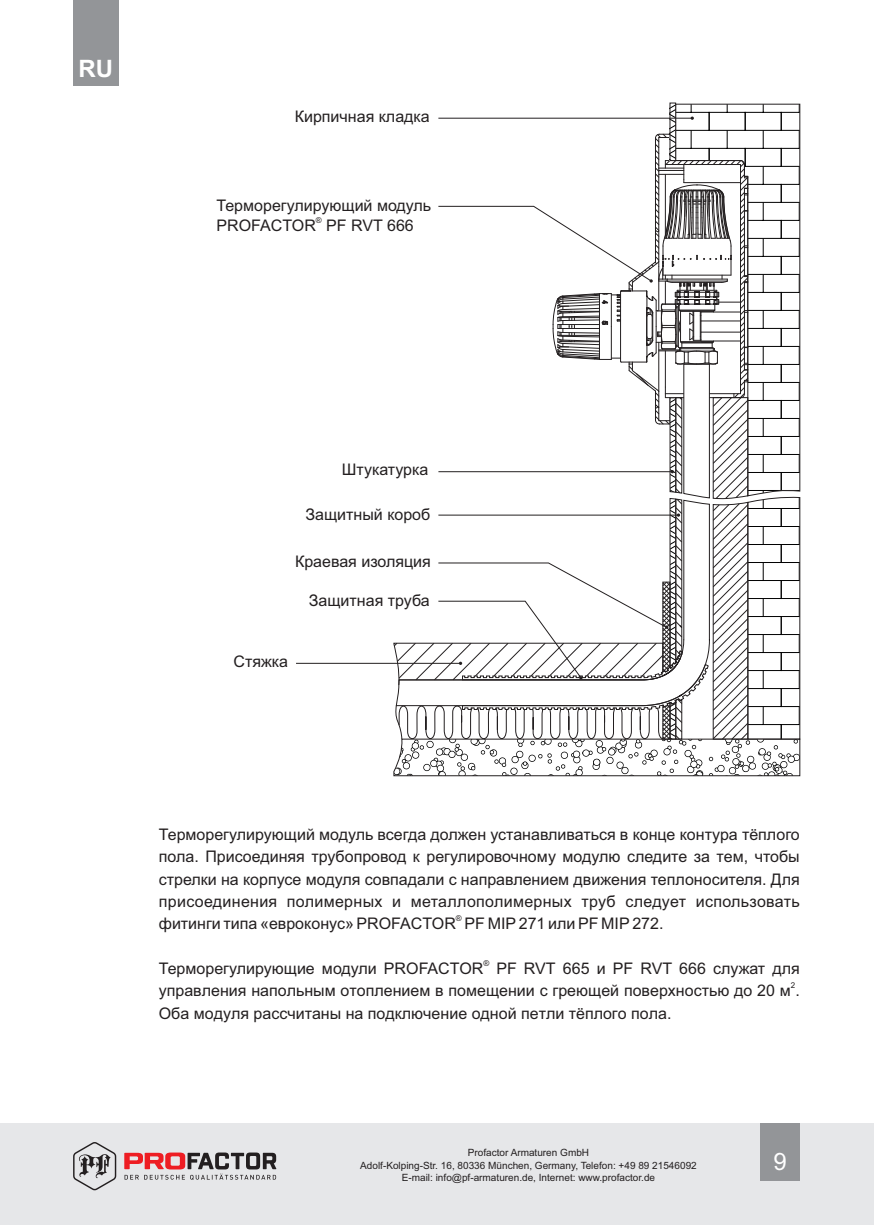
<style>
.page{position:relative;width:874px;height:1225px;background:#fff}
.page>*{position:absolute;margin:0;border:0;box-sizing:border-box;transform-origin:0 0}
.t1{font:700 24px "Arial";color:#fff}
.t2{font:24px "Arial";color:#fff}
.t3{font:16px/22.4px "Arial";color:#231f20;text-align:justify}
.t4{font:10px/12.2px "Arial";color:#231f20;text-align:center}
.t5{font:8px "Arial";color:#231f20}
</style>
<div class="page">
<div style="left:73px;top:0;width:45px;height:85px;background:#939598"></div>
<div style="left:0;top:1123px;width:873px;height:102px;background:#e6e7e9"></div>
<div style="left:759px;top:1123px;width:40px;height:58px;background:#939598"></div>
<svg style="left:73px;top:1142px;width:43px;height:48px"></svg>
<svg style="left:124px;top:1152px;width:152px;height:27px"></svg>
<hr style="left:296px;top:663px;width:164px;height:1px;background:#231f20">
<svg style="left:393px;top:103px;width:407px;height:674px"></svg>
<h1 class="t1" style="left:79px;top:59px;width:36px">RU</h1>
<p class="t3" style="left:294px;top:107px;width:136px">Кирпичная кладка</p>
<p class="t3" style="left:216px;top:196px;width:216px">Терморегулирующий модуль</p>
<p class="t5" style="left:316px;top:217px;width:7px">®</p>
<p class="t3" style="left:216px;top:215px;width:199px">PROFACTOR PF RVT 666</p>
<p class="t3" style="left:341px;top:460px;width:88px">Штукатурка</p>
<p class="t3" style="left:305px;top:504px;width:126px">Защитный короб</p>
<p class="t3" style="left:295px;top:551px;width:137px">Краевая изоляция</p>
<p class="t3" style="left:309px;top:590px;width:122px">Защитная труба</p>
<p class="t3" style="left:233px;top:651px;width:56px">Стяжка</p>
<p class="t3" style="left:159px;top:824px;width:642px">Терморегулирующий модуль всегда должен устанавливаться в конце контура тёплого пола. Присоединяя трубопровод к регулировочному модулю следите за тем, чтобы стрелки на корпусе модуля совпадали с направлением движения теплоносителя. Для присоединения полимерных и металлополимерных труб следует использовать</p>
<p class="t5" style="left:455px;top:915px;width:7px">®</p>
<p class="t3" style="left:159px;top:914px;width:506px">фитинги типа «евроконус» PROFACTOR PF MIP 271 или PF MIP 272.</p>
<p class="t3" style="left:159px;top:958px;width:326px">Терморегулирующие модули PROFACTOR</p>
<p class="t5" style="left:483px;top:960px;width:7px">®</p>
<p class="t3" style="left:159px;top:958px;width:642px;text-align:right">PF RVT 665 и PF RVT 666 служат для<br>управления напольным отоплением в помещении с греющей поверхностью до 20 м .</p>
<p class="t5" style="left:790px;top:982px;width:6px">2</p>
<p class="t3" style="left:159px;top:1003px;width:514px">Оба модуля рассчитаны на подключение одной петли тёплого пола.</p>
<p class="t4" style="left:360px;top:1147px;width:338px">Profactor Armaturen GmbH<br>Adolf-Kolping-Str. 16, 80336 München, Germany, Telefon: +49 89 21546092<br>E-mail: info@pf-armaturen.de, Internet: www.profactor.de</p>
<h1 class="t2" style="left:773px;top:1152px;width:15px">9</h1>
</div>
